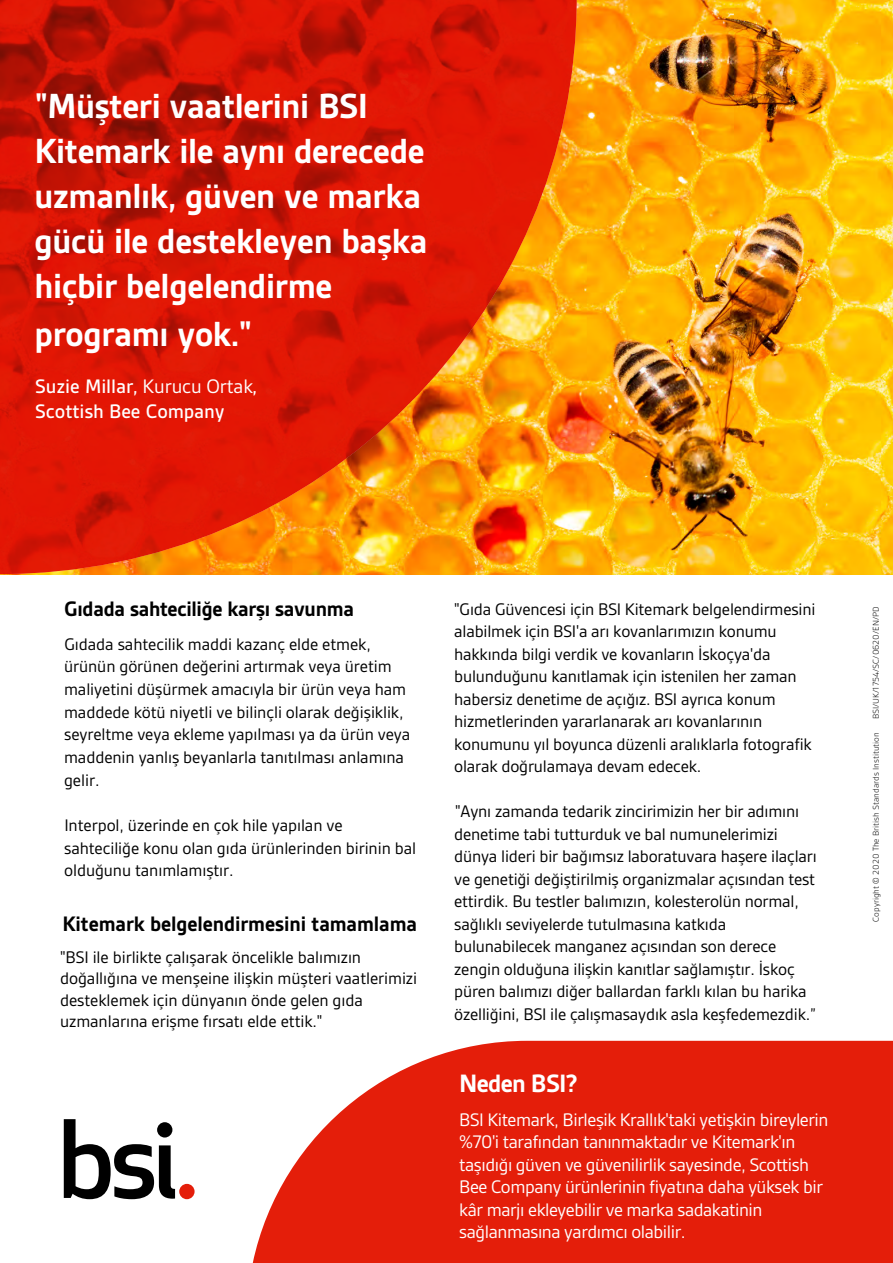
<style>
.page{position:relative;width:893px;height:1263px;background:#fff}
.page>*{position:absolute;margin:0;border:0;box-sizing:border-box;transform-origin:0 0}
.t1{font:700 37.5px/45.6px "Gesta";letter-spacing:-.01em;color:#fff}
.t2{font:700 27px "Gesta";letter-spacing:-.03em;color:#fff}
.t3{font:700 22.5px "Gesta";letter-spacing:-.005em;color:#000}
.t4{font:500 21px/25.2px "BSI Gesta";letter-spacing:-.01em;color:#fff}
.t5{font:19.5px/22.5px "Gesta";letter-spacing:-.02em;color:#fff}
.t6{font:18px/22.5px "Gesta";letter-spacing:-.01em;color:#000}
.t7{font:300 9px "BSI Gesta";color:#000}
.s1{font-family:"Gesta";font-weight:400}
</style>
<div class="page">
<svg style="left:252px;top:1041px;width:641px;height:222px;background:#e63624"></svg>
<img style="left:577px;top:0;width:316px;height:574px">
<svg style="left:0;top:0;width:577px;height:574px;background:#de3106"></svg>
<svg style="left:64px;top:1119px;width:111px;height:80px"></svg>
<div style="left:179px;top:1184px;width:16px;height:15px;background:#e41e0a;border-radius:50%"></div>
<h1 class="t1" style="left:35px;top:83px;width:394px">"Müşteri vaatlerini BSI<br>Kitemark ile aynı derecede uzmanlık, güven ve marka gücü ile destekleyen başka hiçbir belgelendirme programı yok."</h1>
<p class="t4" style="left:35px;top:373px;width:224px">Suzie Millar, <span class="s1">Kurucu Ortak</span>,<br>Scottish Bee Company</p>
<p class="t3" style="left:64px;top:596px;width:291px">Gıdada sahteciliğe karşı savunma</p>
<p class="t6" style="left:64px;top:632px;width:348px">Gıdada sahtecilik maddi kazanç elde etmek, ürünün görünen değerini artırmak veya üretim maliyetini düşürmek amacıyla bir ürün veya ham maddede kötü niyetli ve bilinçli olarak değişiklik, seyreltme veya ekleme yapılması ya da ürün veya maddenin yanlış beyanlarla tanıtılması anlamına gelir.</p>
<p class="t6" style="left:64px;top:814px;width:354px">Interpol, üzerinde en çok hile yapılan ve sahteciliğe konu olan gıda ürünlerinden birinin bal olduğunu tanımlamıştır.</p>
<p class="t3" style="left:63px;top:911px;width:356px">Kitemark belgelendirmesini tamamlama</p>
<p class="t6" style="left:60px;top:946px;width:359px;line-height:21.6px">"BSI ile birlikte çalışarak öncelikle balımızın doğallığına ve menşeine ilişkin müşteri vaatlerimizi desteklemek için dünyanın önde gelen gıda uzmanlarına erişme fırsatı elde ettik."</p>
<p class="t6" style="left:454px;top:597px;width:363px">"Gıda Güvencesi için BSI Kitemark belgelendirmesini alabilmek için BSI'a arı kovanlarımızın konumu hakkında bilgi verdik ve kovanların İskoçya'da bulunduğunu kanıtlamak için istenilen her zaman habersiz denetime de açığız. BSI ayrıca konum hizmetlerinden yararlanarak arı kovanlarının konumunu yıl boyunca düzenli aralıklarla fotografik olarak doğrulamaya devam edecek.</p>
<p class="t6" style="left:454px;top:800px;width:364px">"Aynı zamanda tedarik zincirimizin her bir adımını denetime tabi tutturduk ve bal numunelerimizi dünya lideri bir bağımsız laboratuvara haşere ilaçları ve genetiği değiştirilmiş organizmalar açısından test ettirdik. Bu testler balımızın, kolesterolün normal, sağlıklı seviyelerde tutulmasına katkıda bulunabilecek manganez açısından son derece zengin olduğuna ilişkin kanıtlar sağlamıştır. İskoç püren balımızı diğer ballardan farklı kılan bu harika özelliğini, BSI ile çalışmasaydık asla keşfedemezdik.”</p>
<h2 class="t2" style="left:459px;top:1068px;width:120px">Neden BSI?</h2>
<p class="t5" style="left:459px;top:1108px;width:371px">BSI Kitemark, Birleşik Krallık'taki yetişkin bireylerin %70'i tarafından tanınmaktadır ve Kitemark'ın taşıdığı güven ve güvenilirlik sayesinde, Scottish Bee Company ürünlerinin fiyatına daha yüksek bir kâr marjı ekleyebilir ve marka sadakatinin sağlanmasına yardımcı olabilir.</p>
<p class="t7" style="left:871px;top:719px;width:114px;rotate:-90deg">BSI/UK/1754/SC/0620/EN/PD</p>
<p class="t7" style="left:871px;top:922px;width:191px;rotate:-90deg">Copyright © 2020 The British Standards Institution</p>
</div>
